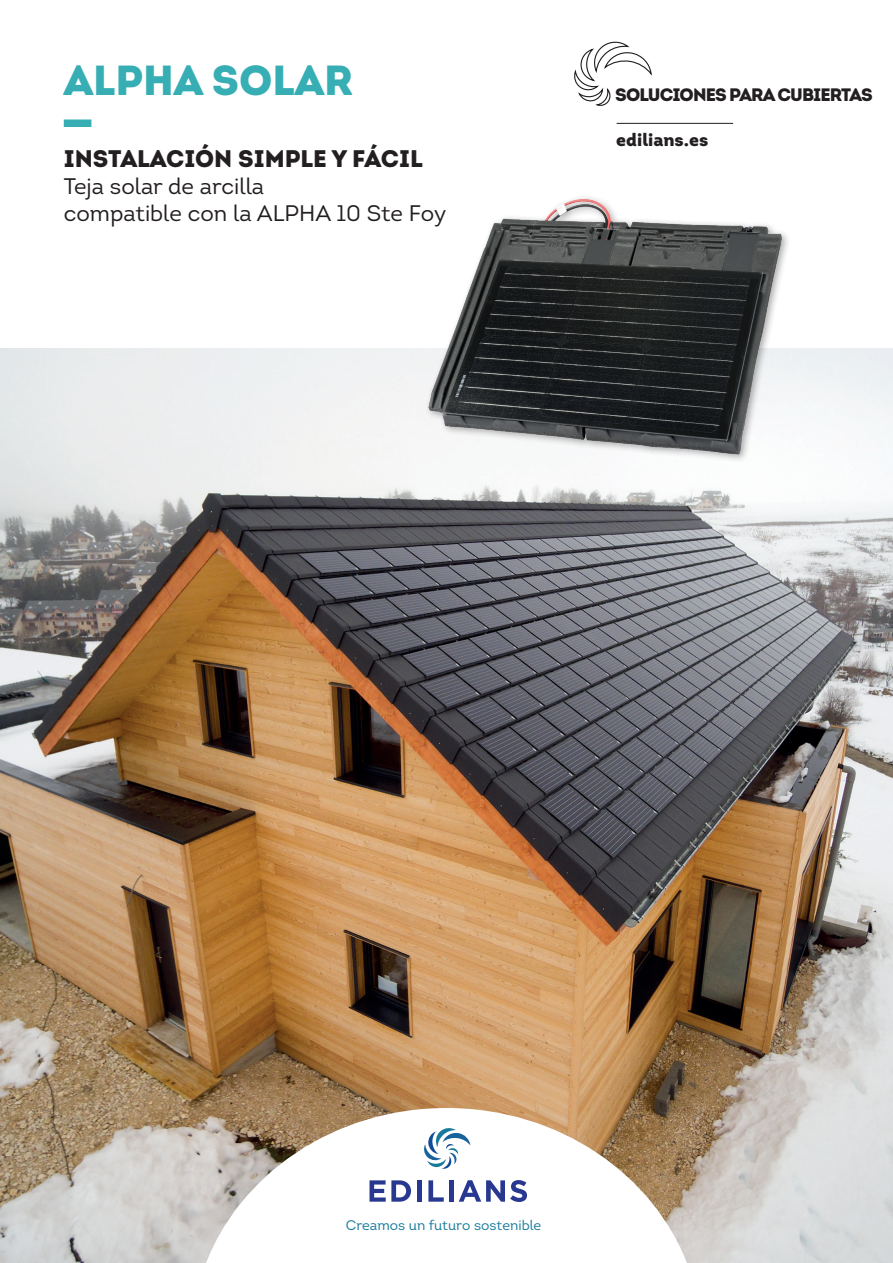
<style>
.page{position:relative;width:893px;height:1263px;background:#fff}
.page>*{position:absolute;margin:0;border:0;box-sizing:border-box;transform-origin:0 0}
.t1{font:900 42px "Intro";color:#36aeb4}
.t2{font:900 24px "Intro";color:#231f20}
.t3{font:22.5px/27px "Intro";color:#231f20}
.t4{font:900 18px "Intro";letter-spacing:-.05em;color:#231f20}
.t5{font:900 18px "Intro";color:#231f20}
.t6{font:13.95px "Intro";color:#187a9b}
</style>
<div class="page">
<img style="left:0;top:349px;width:893px;height:914px">
<div style="left:64px;top:119px;width:27px;height:8px;background:#36aeb4"></div>
<hr style="left:617px;top:123px;width:116px;height:1px;background:#231f20">
<svg style="left:574px;top:41px;width:78px;height:65px"></svg>
<svg style="left:204px;top:1108px;width:484px;height:155px"></svg>
<svg style="left:423px;top:1127px;width:47px;height:42px"></svg>
<svg style="left:369px;top:1180px;width:42px;height:22px"></svg>
<div style="left:417px;top:1180px;width:5px;height:22px;background:#283890"></div>
<svg style="left:428px;top:1180px;width:16px;height:22px"></svg>
<div style="left:449px;top:1180px;width:5px;height:22px;background:#283890"></div>
<svg style="left:459px;top:1180px;width:68px;height:22px"></svg>
<img style="left:398px;top:197px;width:434px;height:281px">
<h1 class="t1" style="left:64px;top:53px;width:291px">ALPHA SOLAR</h1>
<p class="t2" style="left:64px;top:143px;width:360px">INSTALACIÓN SIMPLE Y FÁCIL</p>
<p class="t3" style="left:64px;top:172px;width:384px">Teja solar de arcilla<br>compatible con la ALPHA 10 Ste Foy</p>
<p class="t4" style="left:615px;top:83px;width:259px">SOLUCIONES PARA CUBIERTAS</p>
<p class="t5" style="left:616px;top:127px;width:94px">edilians.es</p>
<p class="t6" style="left:346px;top:1216px;width:197px">Creamos un futuro sostenible</p>
</div>
